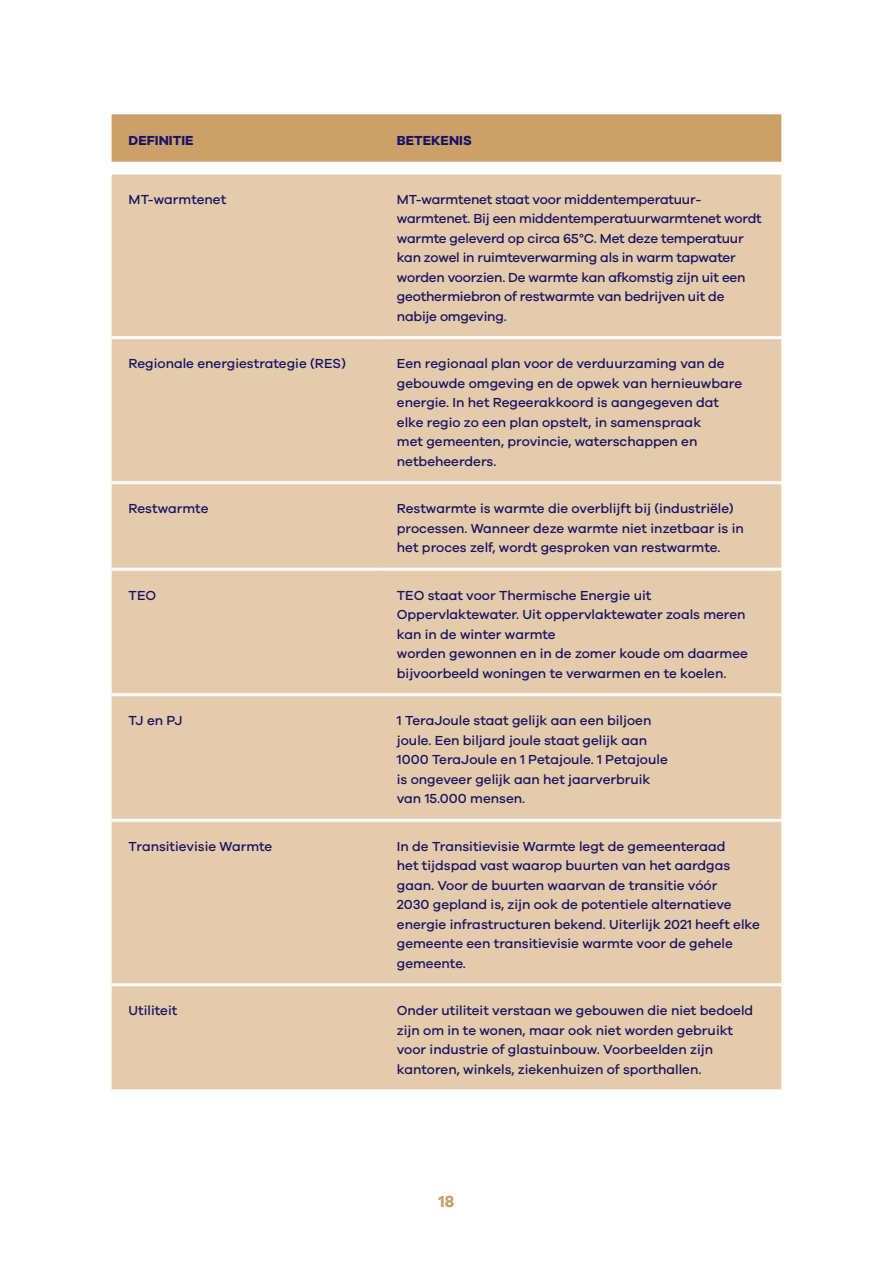
<style>
.page{position:relative;width:893px;height:1263px;background:#fff}
.page>*{position:absolute;margin:0;border:0;box-sizing:border-box;transform-origin:0 0}
.t1{font:700 16.5px "Galano Grotesque";color:#cca069}
.kleurvlakken{font:500 13.5px/19.5px "Galano Grotesque";color:#191364}
.kleurvlakken-2{font:700 13.5px "Galano Grotesque";color:#191364}
</style>
<div class="page">
<svg style="left:112px;top:114px;width:669px;height:61px"></svg>
<div style="left:112px;top:175px;width:669px;height:914px;background:#e3cbab"></div>
<hr style="left:112px;top:336px;width:268px;height:3px;background:#fff">
<hr style="left:380px;top:336px;width:401px;height:3px;background:#fff">
<hr style="left:112px;top:481px;width:268px;height:3px;background:#fff">
<hr style="left:380px;top:481px;width:401px;height:3px;background:#fff">
<hr style="left:112px;top:568px;width:268px;height:3px;background:#fff">
<hr style="left:380px;top:568px;width:401px;height:3px;background:#fff">
<hr style="left:112px;top:693px;width:268px;height:3px;background:#fff">
<hr style="left:380px;top:693px;width:401px;height:3px;background:#fff">
<hr style="left:112px;top:819px;width:268px;height:3px;background:#fff">
<hr style="left:380px;top:819px;width:401px;height:3px;background:#fff">
<hr style="left:112px;top:983px;width:268px;height:3px;background:#fff">
<hr style="left:380px;top:983px;width:401px;height:3px;background:#fff">
<p class="kleurvlakken-2" style="left:129px;top:132px;width:66px">DEFINITIE</p>
<p class="kleurvlakken-2" style="left:397px;top:132px;width:76px">BETEKENIS</p>
<p class="kleurvlakken" style="left:129px;top:189px;width:99px">MT-warmtenet</p>
<p class="kleurvlakken" style="left:397px;top:189px;width:366px">MT-warmtenet staat voor middentemperatuur&shy;warmtenet. Bij een middentemperatuurwarmtenet wordt warmte geleverd op circa 65°C. Met deze temperatuur kan zowel in ruimteverwarming als in warm tapwater worden voorzien. De warmte kan afkomstig zijn uit een geothermiebron of restwarmte van bedrijven uit de nabije omgeving.</p>
<p class="kleurvlakken" style="left:129px;top:353px;width:219px">Regionale energiestrategie (RES)</p>
<p class="kleurvlakken" style="left:397px;top:353px;width:347px">Een regionaal plan voor de verduurzaming van de gebouwde omgeving en de opwek van hernieuwbare energie. In het Regeerakkoord is aangegeven dat elke regio zo een plan opstelt, in samenspraak<br>met gemeenten, provincie, waterschappen en netbeheerders.</p>
<p class="kleurvlakken" style="left:129px;top:498px;width:81px">Restwarmte</p>
<p class="kleurvlakken" style="left:397px;top:498px;width:348px">Restwarmte is warmte die overblijft bij (industriële) processen. Wanneer deze warmte niet inzetbaar is in het proces zelf, wordt gesproken van restwarmte.</p>
<p class="kleurvlakken" style="left:129px;top:585px;width:29px">TEO</p>
<p class="kleurvlakken" style="left:397px;top:585px;width:352px">TEO staat voor Thermische Energie uit Oppervlaktewater. Uit oppervlaktewater zoals meren kan in de winter warmte<br>worden gewonnen en in de zomer koude om daarmee bijvoorbeeld woningen te verwarmen en te koelen.</p>
<p class="kleurvlakken" style="left:129px;top:710px;width:55px">TJ en PJ</p>
<p class="kleurvlakken" style="left:397px;top:710px;width:272px">1 TeraJoule staat gelijk aan een biljoen joule. Een biljard joule staat gelijk aan 1000 TeraJoule en 1 Petajoule. 1 Petajoule is ongeveer gelijk aan het jaarverbruik van 15.000 mensen.</p>
<p class="kleurvlakken" style="left:129px;top:836px;width:145px">Transitievisie Warmte</p>
<p class="kleurvlakken" style="left:397px;top:836px;width:365px">In de Transitievisie Warmte legt de gemeenteraad<br>het tijdspad vast waarop buurten van het aardgas gaan. Voor de buurten waarvan de transitie vóór<br>2030 gepland is, zijn ook de potentiele alternatieve energie infrastructuren bekend. Uiterlijk 2021 heeft elke gemeente een transitievisie warmte voor de gehele gemeente.</p>
<p class="kleurvlakken" style="left:129px;top:1001px;width:50px">Utiliteit</p>
<p class="kleurvlakken" style="left:397px;top:1001px;width:358px">Onder utiliteit verstaan we gebouwen die niet bedoeld zijn om in te wonen, maar ook niet worden gebruikt voor industrie of glastuinbouw. Voorbeelden zijn kantoren, winkels, ziekenhuizen of sporthallen.</p>
<p class="t1" style="left:439px;top:1192px;width:17px">18</p>
</div>
